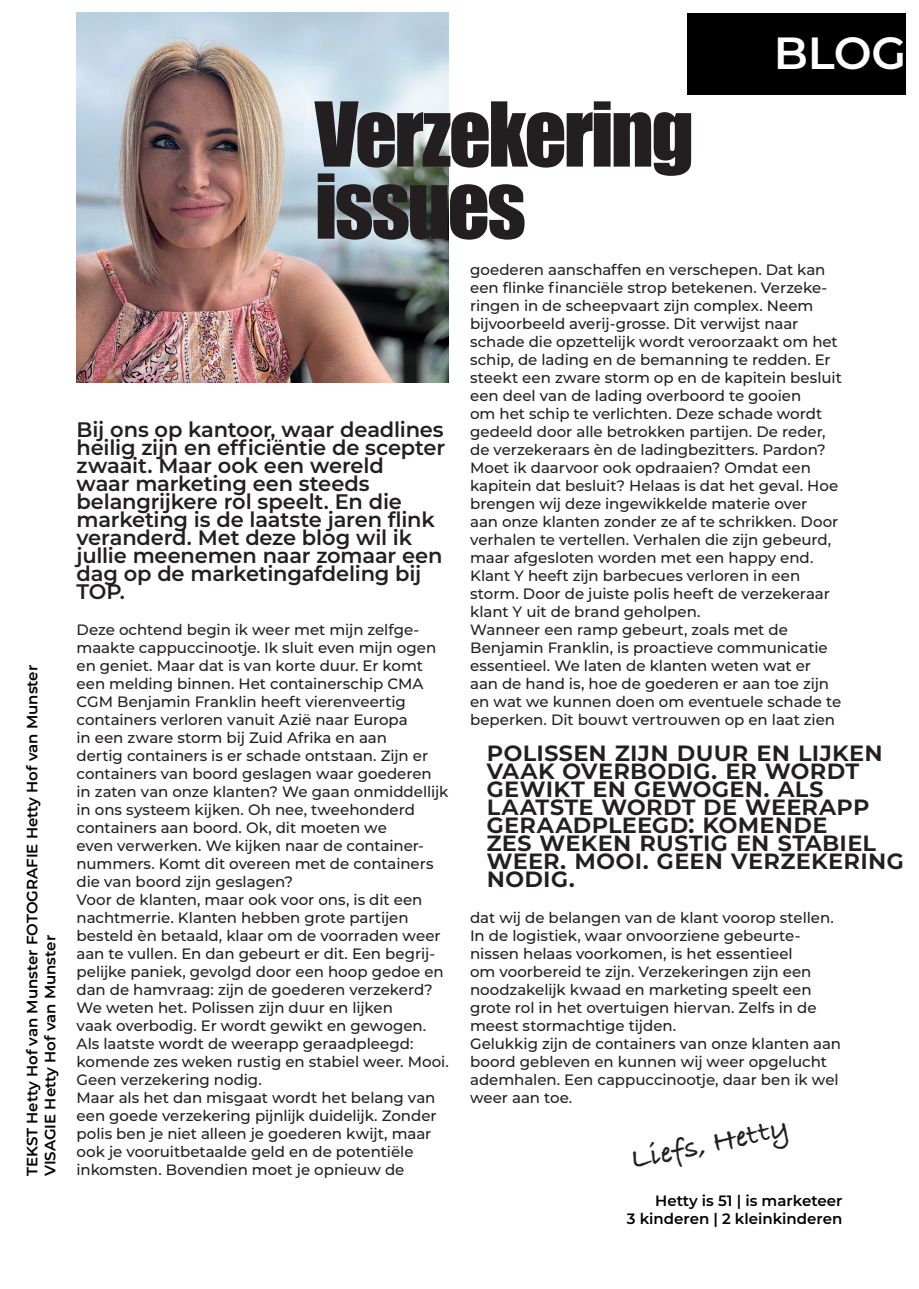
<style>
.page{position:relative;width:919px;height:1289px;background:#fff}
.page>*{position:absolute;margin:0;border:0;box-sizing:border-box;transform-origin:0 0}
.t1{font:82.5px/72px "Impact";letter-spacing:-.035em;color:#231f20}
.t2{font:600 45px "Montserrat";color:#fff}
.t3{font:700 30px "Bradley Hand ITCTT";color:#231f20}
.t4{font:600 27px "Montserrat";letter-spacing:-.01em;color:#231f20}
.t5{font:600 21px/18px "Montserrat";letter-spacing:-.015em;color:#231f20}
.t6{font:500 15px/18px "Montserrat";letter-spacing:-.005em;color:#231f20}
.t7{font:600 15px/18px "Montserrat";color:#000}
</style>
<div class="page">
<img style="left:77px;top:13px;width:372px;height:370px">
<div style="left:687px;top:13px;width:219px;height:82px;background:#000"></div>
<p class="t7" style="left:23px;top:1176px;width:512px;rotate:-90deg">TEKST Hetty Hof van Munster FOTOGRAFIE Hetty Hof van Munster<br>VISAGIE Hetty Hof van Munster</p>
<h1 class="t1" style="left:315px;top:96px;width:381px">Verzekering issues</h1>
<h2 class="t2" style="left:773px;top:21px;width:134px">BLOG</h2>
<p class="t5" style="left:77px;top:419px;width:370px">Bij ons op kantoor, waar deadlines heilig zijn en efficiëntie de scepter zwaait. Maar ook een wereld<br>waar marketing een steeds belangrijkere rol speelt. En die marketing is de laatste jaren flink veranderd. Met deze blog wil ik jullie meenemen naar zomaar een dag op de marketingafdeling bij<br>TOP.</p>
<p class="t6" style="left:77px;top:620px;width:374px">Deze ochtend begin ik weer met mijn zelfge&shy;maakte cappuccinootje. Ik sluit even mijn ogen en geniet. Maar dat is van korte duur. Er komt een melding binnen. Het containerschip CMA CGM Benjamin Franklin heeft vierenveertig containers verloren vanuit Azië naar Europa<br>in een zware storm bij Zuid Afrika en aan<br>dertig containers is er schade ontstaan. Zijn er containers van boord geslagen waar goederen in zaten van onze klanten? We gaan onmiddellijk in ons systeem kijken. Oh nee, tweehonderd containers aan boord. Ok, dit moeten we<br>even verwerken. We kijken naar de container&shy;nummers. Komt dit overeen met de containers die van boord zijn geslagen?<br>Voor de klanten, maar ook voor ons, is dit een nachtmerrie. Klanten hebben grote partijen besteld èn betaald, klaar om de voorraden weer aan te vullen. En dan gebeurt er dit. Een begrij&shy;pelijke paniek, gevolgd door een hoop gedoe en dan de hamvraag: zijn de goederen verzekerd?<br>We weten het. Polissen zijn duur en lijken<br>vaak overbodig. Er wordt gewikt en gewogen.<br>Als laatste wordt de weerapp geraadpleegd: komende zes weken rustig en stabiel weer. Mooi.<br>Geen verzekering nodig.<br>Maar als het dan misgaat wordt het belang van een goede verzekering pijnlijk duidelijk. Zonder polis ben je niet alleen je goederen kwijt, maar ook je vooruitbetaalde geld en de potentiële inkomsten. Bovendien moet je opnieuw de</p>
<p class="t6" style="left:470px;top:260px;width:373px">goederen aanschaffen en verschepen. Dat kan een flinke financiële strop betekenen. Verzeke&shy;ringen in de scheepvaart zijn complex. Neem bijvoorbeeld averij-grosse. Dit verwijst naar schade die opzettelijk wordt veroorzaakt om het schip, de lading en de bemanning te redden. Er steekt een zware storm op en de kapitein besluit een deel van de lading overboord te gooien<br>om het schip te verlichten. Deze schade wordt gedeeld door alle betrokken partijen. De reder, de verzekeraars èn de ladingbezitters. Pardon?<br>Moet ik daarvoor ook opdraaien? Omdat een kapitein dat besluit? Helaas is dat het geval. Hoe brengen wij deze ingewikkelde materie over<br>aan onze klanten zonder ze af te schrikken. Door verhalen te vertellen. Verhalen die zijn gebeurd, maar afgesloten worden met een happy end.<br>Klant Y heeft zijn barbecues verloren in een storm. Door de juiste polis heeft de verzekeraar klant Y uit de brand geholpen.<br>Wanneer een ramp gebeurt, zoals met de Benjamin Franklin, is proactieve communicatie essentieel. We laten de klanten weten wat er aan de hand is, hoe de goederen er aan toe zijn en wat we kunnen doen om eventuele schade te beperken. Dit bouwt vertrouwen op en laat zien</p>
<h3 class="t4" style="left:486px;top:732px;width:398px">Polissen zijn duur en lijken</h3>
<h3 class="t4" style="left:486px;top:750px;width:374px">vaak overbodig. Er wordt</h3>
<h3 class="t4" style="left:486px;top:768px;width:339px">gewikt en gewogen. Als</h3>
<h3 class="t4" style="left:486px;top:786px;width:366px">laatste wordt de weerapp</h3>
<h3 class="t4" style="left:486px;top:804px;width:342px">geraadpleegd: komende</h3>
<h3 class="t4" style="left:486px;top:822px;width:391px">zes weken rustig en stabiel</h3>
<h3 class="t4" style="left:486px;top:840px;width:419px">weer. Mooi. Geen verzekering</h3>
<h3 class="t4" style="left:486px;top:858px;width:90px">nodig.</h3>
<p class="t6" style="left:470px;top:908px;width:372px">dat wij de belangen van de klant voorop stellen.<br>In de logistiek, waar onvoorziene gebeurte&shy;nissen helaas voorkomen, is het essentieel<br>om voorbereid te zijn. Verzekeringen zijn een noodzakelijk kwaad en marketing speelt een grote rol in het overtuigen hiervan. Zelfs in de meest stormachtige tijden.<br>Gelukkig zijn de containers van onze klanten aan boord gebleven en kunnen wij weer opgelucht ademhalen. Een cappuccinootje, daar ben ik wel weer aan toe.</p>
<h3 class="t3" style="left:626px;top:1137px;width:162px;rotate:-12deg">Liefs, Hetty</h3>
<p class="t7" style="left:626px;top:1190px;width:217px;text-align:right">Hetty is 51 | is marketeer<br>3 kinderen | 2 kleinkinderen</p>
</div>
